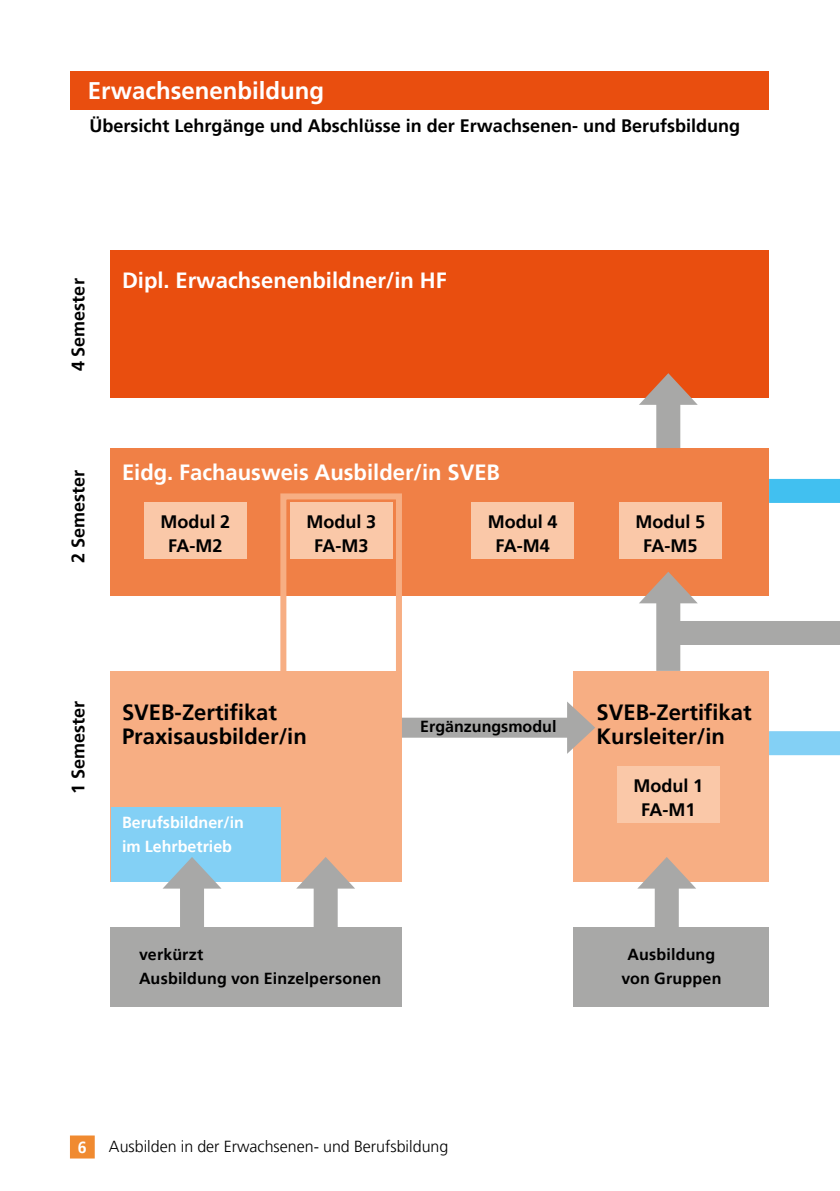
<style>
.page{position:relative;width:840px;height:1191px;background:#fff}
.page>*{position:absolute;margin:0;border:0;box-sizing:border-box;transform-origin:0 0}
.t1{font:700 24px "Frutiger LT Pro";color:#fff}
.t2{font:700 22px/24px "Frutiger LT Pro";color:#000}
.t3{font:700 22px "Frutiger LT Pro";color:#fff}
.t4{font:700 18px/24px "Frutiger LT Pro";color:#000;text-align:center}
.t5{font:700 16px/24px "Frutiger LT Pro";letter-spacing:.01em;color:#000}
.t6{font:300 16px "Frutiger LT Pro";color:#000}
.t7{font:700 16px/24px "Frutiger LT Pro";color:#fff}
</style>
<div class="page">
<div style="left:70px;top:1135px;width:25px;height:23px;background:#f08a30"></div>
<div style="left:111px;top:448px;width:657px;height:147px;background:#f08046"></div>
<div style="left:280px;top:493px;width:122px;height:188px;border:6px solid #f7ae83"></div>
<div style="left:71px;top:71px;width:697px;height:38px;background:#e94e0f"></div>
<div style="left:111px;top:251px;width:657px;height:147px;background:#e94e0f"></div>
<div style="left:144px;top:502px;width:102px;height:57px;background:#fac8a8"></div>
<div style="left:111px;top:671px;width:291px;height:211px;background:#f7ae83"></div>
<div style="left:573px;top:671px;width:195px;height:211px;background:#f7ae83"></div>
<div style="left:656px;top:392px;width:24px;height:56px;background:#a8a8a7"></div>
<svg style="left:639px;top:373px;width:58px;height:32px"></svg>
<div style="left:656px;top:591px;width:24px;height:80px;background:#a8a8a7"></div>
<svg style="left:638px;top:572px;width:59px;height:31px"></svg>
<div style="left:402px;top:717px;width:176px;height:20px;background:#a8a8a7"></div>
<svg style="left:566px;top:701px;width:29px;height:53px"></svg>
<div style="left:654px;top:876px;width:24px;height:66px;background:#a8a8a7"></div>
<svg style="left:638px;top:857px;width:57px;height:31px"></svg>
<div style="left:313px;top:876px;width:24px;height:66px;background:#a8a8a7"></div>
<svg style="left:297px;top:857px;width:58px;height:31px"></svg>
<div style="left:676px;top:621px;width:163px;height:24px;background:#a8a8a7"></div>
<div style="left:768px;top:479px;width:71px;height:24px;background:#41c0f0"></div>
<div style="left:768px;top:731px;width:71px;height:24px;background:#83d0f5"></div>
<div style="left:111px;top:807px;width:169px;height:75px;background:#83d0f5"></div>
<div style="left:180px;top:876px;width:24px;height:66px;background:#a8a8a7"></div>
<svg style="left:163px;top:857px;width:58px;height:31px"></svg>
<div style="left:290px;top:502px;width:102px;height:57px;background:#fac8a8"></div>
<div style="left:471px;top:502px;width:102px;height:57px;background:#fac8a8"></div>
<div style="left:619px;top:502px;width:102px;height:57px;background:#fac8a8"></div>
<div style="left:617px;top:766px;width:102px;height:57px;background:#fac8a8"></div>
<div style="left:111px;top:927px;width:291px;height:79px;background:#a8a8a7"></div>
<div style="left:573px;top:927px;width:195px;height:79px;background:#a8a8a7"></div>
<h1 class="t1" style="left:88px;top:76px;width:238px">Erwachsenenbildung</h1>
<p class="t4" style="left:89px;top:114px;width:652px">Übersicht Lehrgänge und Abschlüsse in der Erwachsenen- und Berufsbildung</p>
<p class="t4" style="left:66px;top:371px;width:94px;rotate:-90deg">4 Semester</p>
<p class="t4" style="left:66px;top:563px;width:94px;rotate:-90deg">2 Semester</p>
<p class="t3" style="left:122px;top:267px;width:326px">Dipl. Erwachsenenbildner/in HF</p>
<p class="t3" style="left:122px;top:459px;width:379px">Eidg. Fachausweis Ausbilder/in SVEB</p>
<p class="t4" style="left:160px;top:510px;width:71px">Modul 2<br>FA-M2</p>
<p class="t4" style="left:306px;top:510px;width:71px">Modul 3<br>FA-M3</p>
<p class="t4" style="left:487px;top:510px;width:71px">Modul 4<br>FA-M4</p>
<p class="t4" style="left:635px;top:510px;width:71px">Modul 5<br>FA-M5</p>
<p class="t4" style="left:66px;top:794px;width:94px;rotate:-90deg">1 Semester</p>
<p class="t2" style="left:596px;top:700px;width:156px">SVEB-Zertifikat<br>Kursleiter/in</p>
<p class="t2" style="left:122px;top:700px;width:186px">SVEB-Zertifikat<br>Praxisausbilder/in</p>
<p class="t5" style="left:420px;top:714px;width:137px">Ergänzungsmodul</p>
<p class="t4" style="left:633px;top:774px;width:71px">Modul 1<br>FA-M1</p>
<p class="t7" style="left:122px;top:810px;width:123px">Berufsbildner/in im Lehrbetrieb</p>
<p class="t5" style="left:139px;top:942px;width:244px">verkürzt<br>Ausbildung von Einzelpersonen</p>
<p class="t5" style="left:621px;top:942px;width:101px;text-align:center">Ausbildung von Gruppen</p>
<p class="t7" style="left:78px;top:1135px;width:10px">6</p>
<p class="t6" style="left:109px;top:1137px;width:341px">Ausbilden in der Erwachsenen- und Berufsbildung</p>
</div>
